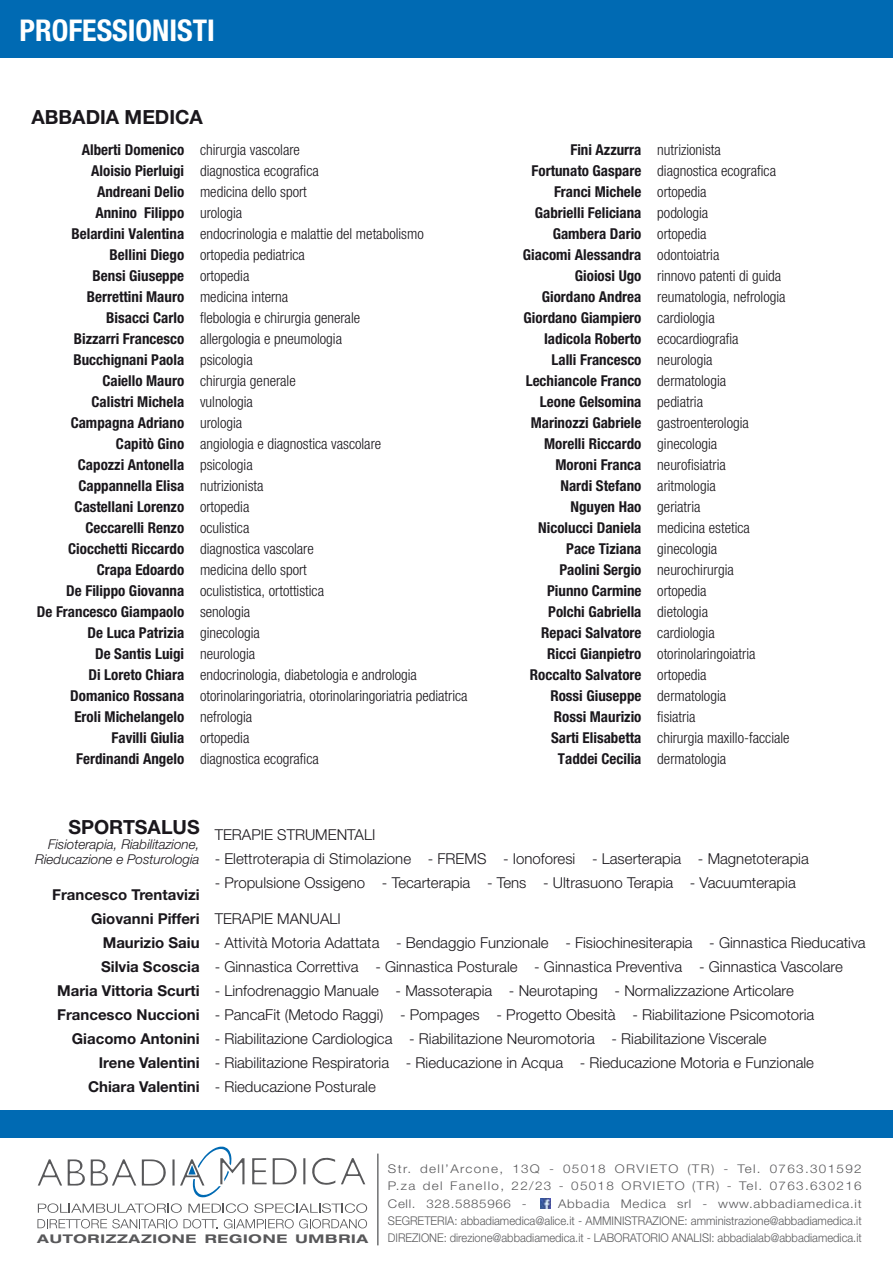
<style>
.page{position:relative;width:893px;height:1263px;background:#fff}
.page>*{position:absolute;margin:0;border:0;box-sizing:border-box;transform-origin:0 0}
.t1{font:700 condensed 30px "Helvetica Neue LT Std";color:#fff}
.t2{font:700 19.5px "Helvetica Neue LT Std";color:#1a171c}
.t3{font:300 condensed 15px/21px "Helvetica Neue LT Std";color:#1a171c}
.t4{font:700 condensed 15px/21px "Helvetica Neue LT Std";color:#1a171c;text-align:right}
.t5{font:300 15px "Helvetica Neue LT Std";color:#1a171c}
.t6{font:700 15px/24px "Helvetica Neue LT Std";color:#1a171c;text-align:right}
.t7{font:italic 300 13.5px/15px "Helvetica Neue LT Std";color:#1a171c;text-align:right}
.t8{font:300 12px/17.4px "Helvetica Neue LT Std";color:#58585a;text-align:justify;scale:1.12 1}
.t9{font:300 12px/17.4px "Helvetica Neue LT Std";color:#58585a;text-align:right;scale:1.11 1}
.t10{font:300 12px "Helvetica Neue LT Std";color:#58585a;scale:.93 1}
.t11{font:700 expanded 12px "Helvetica Neue LT Std";letter-spacing:.055em;color:#58585a;scale:1.17 1}
</style>
<div class="page">
<div style="left:0;top:1110px;width:893px;height:27px;background:#006ab3"></div>
<div style="left:0;top:0;width:893px;height:57px;background:#006ab3"></div>
<svg style="left:540px;top:1198px;width:10px;height:10px"></svg>
<svg style="left:312px;top:1157px;width:23px;height:28px"></svg>
<svg style="left:341px;top:1158px;width:24px;height:26px"></svg>
<svg style="left:252px;top:1158px;width:15px;height:26px"></svg>
<svg style="left:273px;top:1158px;width:24px;height:26px"></svg>
<svg style="left:303px;top:1158px;width:2px;height:26px"></svg>
<svg style="left:38px;top:1159px;width:24px;height:26px"></svg>
<svg style="left:68px;top:1159px;width:17px;height:26px"></svg>
<svg style="left:91px;top:1159px;width:45px;height:26px"></svg>
<svg style="left:142px;top:1159px;width:24px;height:26px"></svg>
<svg style="left:172px;top:1146px;width:72px;height:51px"></svg>
<hr style="left:377px;top:1153px;width:2px;height:92px;background:#707172">
<svg style="left:38px;top:1203px;width:144px;height:10px"></svg>
<svg style="left:188px;top:1203px;width:60px;height:10px"></svg>
<svg style="left:254px;top:1203px;width:113px;height:10px"></svg>
<svg style="left:37px;top:1219px;width:181px;height:9px"></svg>
<svg style="left:224px;top:1219px;width:143px;height:9px"></svg>
<h1 class="t1" style="left:20px;top:12px;width:197px">PROFESSIONISTI</h1>
<h2 class="t2" style="left:32px;top:105px;width:173px">ABBADIA MEDICA</h2>
<p class="t4" style="left:37px;top:139px;width:149px">Alberti Domenico<br>Aloisio Pierluigi<br>Andreani Delio<br>Annino Filippo<br>Belardini Valentina<br>Bellini Diego<br>Bensi Giuseppe<br>Berrettini Mauro<br>Bisacci Carlo<br>Bizzarri Francesco<br>Bucchignani Paola<br>Caiello Mauro<br>Calistri Michela<br>Campagna Adriano<br>Capitò Gino<br>Capozzi Antonella<br>Cappannella Elisa<br>Castellani Lorenzo<br>Ceccarelli Renzo<br>Ciocchetti Riccardo<br>Crapa Edoardo<br>De Filippo Giovanna<br>De Francesco Giampaolo<br>De Luca Patrizia<br>De Santis Luigi<br>Di Loreto Chiara<br>Domanico Rossana<br>Eroli Michelangelo<br>Favilli Giulia<br>Ferdinandi Angelo</p>
<p class="t3" style="left:200px;top:139px;width:269px">chirurgia vascolare<br>diagnostica ecografica<br>medicina dello sport<br>urologia<br>endocrinologia e malattie del metabolismo ortopedia pediatrica<br>ortopedia<br>medicina interna<br>flebologia e chirurgia generale<br>allergologia e pneumologia<br>psicologia<br>chirurgia generale<br>vulnologia<br>urologia<br>angiologia e diagnostica vascolare<br>psicologia<br>nutrizionista<br>ortopedia<br>oculistica<br>diagnostica vascolare<br>medicina dello sport<br>oculististica, ortottistica<br>senologia<br>ginecologia<br>neurologia<br>endocrinologia, diabetologia e andrologia otorinolaringoriatria, otorinolaringoriatria pediatrica nefrologia<br>ortopedia<br>diagnostica ecografica</p>
<p class="t4" style="left:523px;top:139px;width:120px">Fini Azzurra<br>Fortunato Gaspare<br>Franci Michele<br>Gabrielli Feliciana<br>Gambera Dario<br>Giacomi Alessandra<br>Gioiosi Ugo<br>Giordano Andrea<br>Giordano Giampiero<br>Iadicola Roberto<br>Lalli Francesco<br>Lechiancole Franco<br>Leone Gelsomina<br>Marinozzi Gabriele<br>Morelli Riccardo<br>Moroni Franca<br>Nardi Stefano<br>Nguyen Hao<br>Nicolucci Daniela<br>Pace Tiziana<br>Paolini Sergio<br>Piunno Carmine<br>Polchi Gabriella<br>Repaci Salvatore<br>Ricci Gianpietro<br>Roccalto Salvatore<br>Rossi Giuseppe<br>Rossi Maurizio<br>Sarti Elisabetta<br>Taddei Cecilia</p>
<p class="t3" style="left:657px;top:139px;width:134px">nutrizionista<br>diagnostica ecografica ortopedia<br>podologia<br>ortopedia<br>odontoiatria<br>rinnovo patenti di guida reumatologia, nefrologia cardiologia ecocardiografia neurologia<br>dermatologia<br>pediatria gastroenterologia ginecologia<br>neurofisiatria<br>aritmologia<br>geriatria<br>medicina estetica ginecologia neurochirurgia<br>ortopedia<br>dietologia<br>cardiologia otorinolaringoiatria ortopedia<br>dermatologia<br>fisiatria<br>chirurgia maxillo-facciale dermatologia</p>
<h2 class="t2" style="left:68px;top:815px;width:133px">SPORTSALUS</h2>
<p class="t7" style="left:35px;top:836px;width:166px">Fisioterapia, Riabilitazione,<br>Rieducazione e Posturologia</p>
<p class="t6" style="left:52px;top:882px;width:149px">Francesco Trentavizi<br>Giovanni Pifferi<br>Maurizio Saiu<br>Silvia Scoscia<br>Maria Vittoria Scurti<br>Francesco Nuccioni<br>Giacomo Antonini<br>Irene Valentini<br>Chiara Valentini</p>
<p class="t5" style="left:215px;top:825px;width:162px">TERAPIE STRUMENTALI</p>
<p class="t5" style="left:215px;top:849px;width:596px">- Elettroterapia di Stimolazione - FREMS - Ionoforesi - Laserterapia - Magnetoterapia</p>
<p class="t5" style="left:215px;top:873px;width:583px">- Propulsione Ossigeno - Tecarterapia - Tens - Ultrasuono Terapia - Vacuumterapia</p>
<p class="t5" style="left:215px;top:909px;width:128px">TERAPIE MANUALI</p>
<p class="t5" style="left:215px;top:933px;width:652px">- Attività Motoria Adattata - Bendaggio Funzionale - Fisiochinesiterapia - Ginnastica Rieducativa</p>
<p class="t5" style="left:215px;top:957px;width:630px">- Ginnastica Correttiva - Ginnastica Posturale - Ginnastica Preventiva - Ginnastica Vascolare</p>
<p class="t5" style="left:215px;top:981px;width:581px">- Linfodrenaggio Manuale - Massoterapia - Neurotaping - Normalizzazione Articolare</p>
<p class="t5" style="left:215px;top:1005px;width:601px">- PancaFit (Metodo Raggi) - Pompages - Progetto Obesità - Riabilitazione Psicomotoria</p>
<p class="t5" style="left:215px;top:1029px;width:553px">- Riabilitazione Cardiologica - Riabilitazione Neuromotoria - Riabilitazione Viscerale</p>
<p class="t5" style="left:215px;top:1053px;width:601px">- Riabilitazione Respiratoria - Rieducazione in Acqua - Rieducazione Motoria e Funzionale</p>
<p class="t5" style="left:215px;top:1077px;width:163px">- Rieducazione Posturale</p>
<p class="t8" style="left:388px;top:1159px;width:424px">Str. dell’Arcone, 13Q - 05018 ORVIETO (TR) - Tel. 0763.301592<br>P.za del Fanello, 22/23 - 05018 ORVIETO (TR) - Tel. 0763.630216<br>Cell. 328.5885966 -</p>
<p class="t9" style="left:388px;top:1194px;width:428px">Abbadia Medica srl - www.abbadiamedica.it<br>SEGRETERIA: abbadiamedica@alice.it - AMMINISTRAZIONE: amministrazione@abbadiamedica.it</p>
<p class="t11" style="left:37px;top:1231px;width:284px">AUTORIZZAZIONE REGIONE UMBRIA</p>
<p class="t10" style="left:388px;top:1231px;width:511px">DIREZIONE: direzione@abbadiamedica.it - LABORATORIO ANALISI: abbadialab@abbadiamedica.it</p>
</div>
